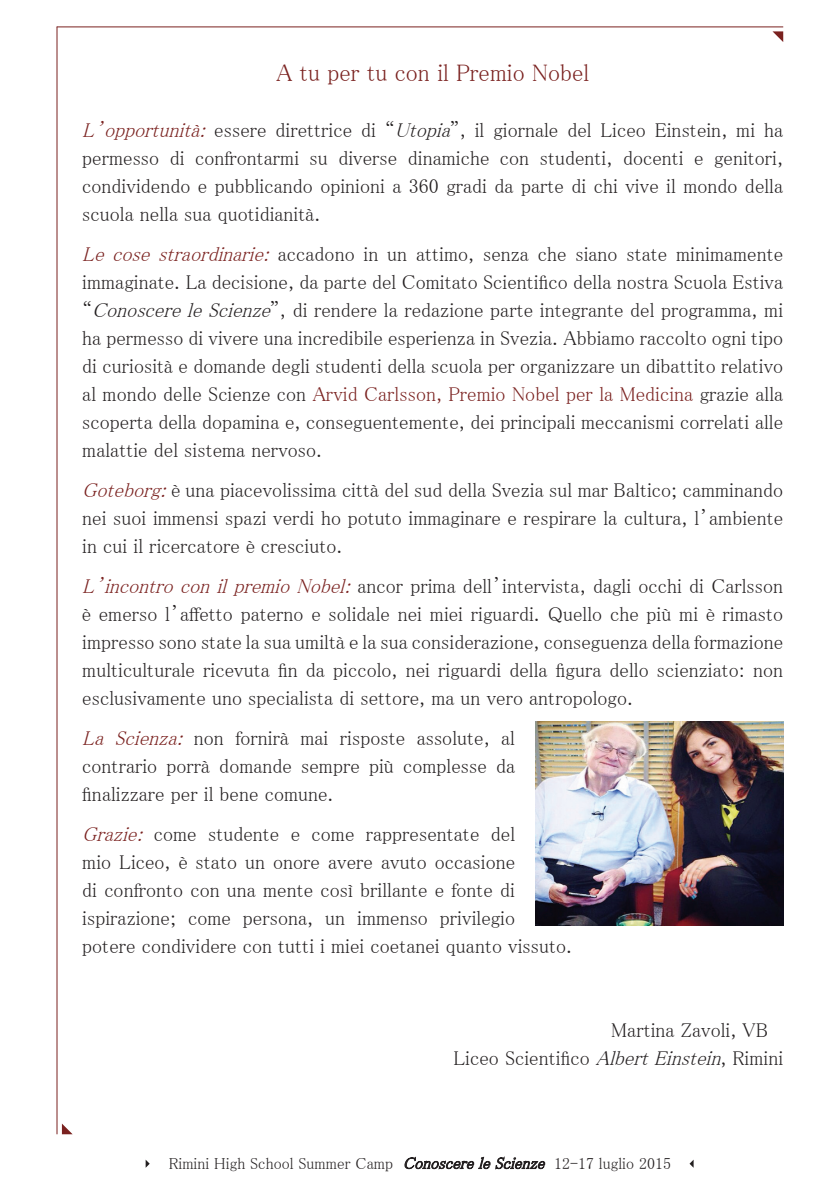
<style>
.page{position:relative;width:840px;height:1191px;background:#fff}
.page>*{position:absolute;margin:0;border:0;box-sizing:border-box;transform-origin:0 0}
.t1{font:24px "MS P Mincho";color:#7a211f}
.t2{font:20px/28px "MS P Mincho";color:#231f20;text-align:justify}
.t3{font:16px "MS P Mincho";color:#231f20}
.s1{font-style:italic;color:#7a211f}
.s2{font-style:italic}
.s3{color:#7a211f}
</style>
<div class="page">
<svg style="left:404px;top:1156px;width:140px;height:14px"></svg>
<svg style="left:145px;top:1159px;width:5px;height:8px"></svg>
<svg style="left:689px;top:1160px;width:4px;height:7px"></svg>
<hr style="left:57px;top:27px;width:1px;height:1107px;background:#7a211f">
<svg style="left:772px;top:31px;width:10px;height:10px"></svg>
<hr style="left:57px;top:27px;width:725px;height:1px;background:#7a211f">
<img style="left:535px;top:721px;width:247px;height:204px">
<svg style="left:62px;top:1123px;width:11px;height:11px"></svg>
<p class="t1" style="left:276px;top:60px;width:314px">A tu per tu con il Premio Nobel</p>
<p class="t2" style="left:82px;top:116px;width:702px"><span class="s1">L’opportunità:</span> essere direttrice di “<span class="s2">Utopia</span>”, il giornale del Liceo Einstein, mi ha permesso di confrontarmi su diverse dinamiche con studenti, docenti e genitori, condividendo e pubblicando opinioni a 360 gradi da parte di chi vive il mondo della scuola nella sua quotidianità.</p>
<p class="t2" style="left:82px;top:240px;width:702px"><span class="s1">Le cose straordinarie:</span> accadono in un attimo, senza che siano state minimamente immaginate. La decisione, da parte del Comitato Scientifico della nostra Scuola Estiva “<span class="s2">Conoscere le Scienze</span>”, di rendere la redazione parte integrante del programma, mi ha permesso di vivere una incredibile esperienza in Svezia. Abbiamo raccolto ogni tipo di curiosità e domande degli studenti della scuola per organizzare un dibattito relativo al mondo delle Scienze con <span class="s3">Arvid Carlsson, Premio Nobel per la Medicina</span> grazie alla scoperta della dopamina e, conseguentemente, dei principali meccanismi correlati alle malattie del sistema nervoso.</p>
<p class="t2" style="left:82px;top:476px;width:702px"><span class="s1">Goteborg:</span>è una piacevolissima città del sud della Svezia sul mar Baltico; camminando nei suoi immensi spazi verdi ho potuto immaginare e respirare la cultura, l’ambiente in cui il ricercatore è cresciuto.</p>
<p class="t2" style="left:82px;top:572px;width:702px"><span class="s1">L’incontro con il premio Nobel:</span> ancor prima dell’intervista, dagli occhi di Carlsson è emerso l’affetto paterno e solidale nei miei riguardi. Quello che più mi è rimasto impresso sono state la sua umiltà e la sua considerazione, conseguenza della formazione multiculturale ricevuta fin da piccolo, nei riguardi della figura dello scienziato: non esclusivamente uno specialista di settore, ma un vero antropologo.</p>
<p class="t2" style="left:82px;top:724px;width:434px"><span class="s1">La Scienza:</span> non fornirà mai risposte assolute, al contrario porrà domande sempre più complesse da finalizzare per il bene comune.</p>
<p class="t2" style="left:82px;top:820px;width:491px;text-align:left"><span class="s1">Grazie:</span> come studente e come rappresentate del<br>mio Liceo, è stato un onore avere avuto occasione<br>di confronto con una mente così brillante e fonte di ispirazione; come persona, un immenso privilegio potere condividere con tutti i miei coetanei quanto vissuto.</p>
<p class="t2" style="left:453px;top:1016px;width:331px;text-indent:158px">Martina Zavoli, VB<br>Liceo Scientifico <span class="s2">AlbertEinstein</span>, Rimini</p>
<p class="t3" style="left:169px;top:1155px;width:503px">Rimini High School Summer Camp <span class="s2">ConoscereleScienze</span> 12-17 luglio 2015</p>
</div>
